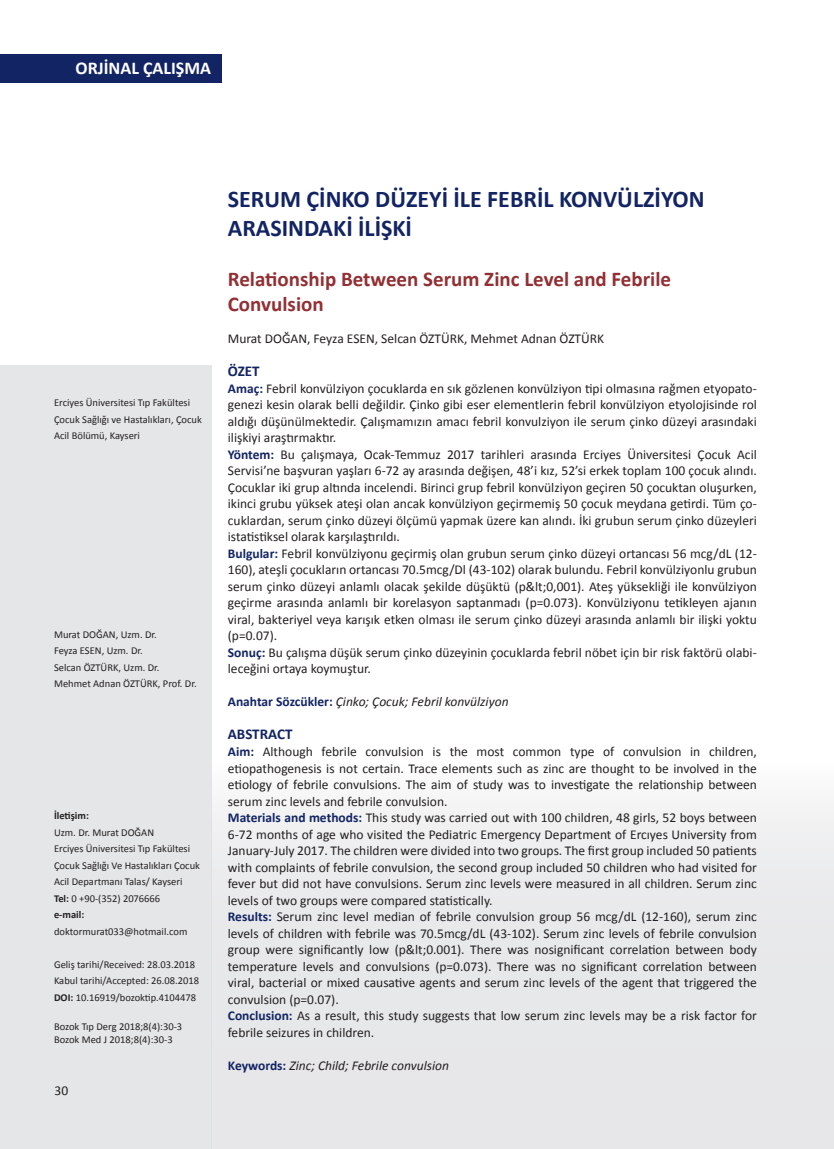
<style>
.page{position:relative;width:834px;height:1149px;background:#fff}
.page>*{position:absolute;margin:0;border:0;box-sizing:border-box;transform-origin:0 0}
.t1{font:700 24px/28.8px "Calibri";color:#122463}
.t2{font:700 21px/25.2px "Calibri";color:#922f33}
.t3{font:700 18px "Calibri";color:#fff}
.t4{font:700 15px "Calibri";color:#122463}
.t5{font:13.5px/16.5px "Calibri";color:#231f20;text-align:justify}
.t6{font:italic 13.5px "Calibri";color:#231f20}
.t7{font:10.5px/16.5px "Calibri";color:#231f20}
.t8{font:700 10.5px "Calibri";color:#231f20}
.s1{font-weight:700}
.s2{font-weight:700;color:#122463}
.s3{font-weight:700;font-style:normal;color:#122463}
</style>
<div class="page">
<div style="left:212px;top:763px;width:621px;height:385px;background:linear-gradient(to bottom,#f3f4f4,#e3e3e5)"></div>
<div style="left:0;top:365px;width:212px;height:783px;background:#e5e6e7"></div>
<div style="left:0;top:54px;width:221px;height:28px;background:#122463"></div>
<p class="t3" style="left:75px;top:57px;width:137px">ORJİNAL ÇALIŞMA</p>
<p class="t7" style="left:54px;top:394px;width:149px">Erciyes Üniversitesi Tıp Fakültesi<br>Çocuk Sağlığı ve Hastalıkları, Çocuk<br>Acil Bölümü, Kayseri</p>
<p class="t7" style="left:54px;top:625px;width:104px">Murat DOĞAN, Uzm. Dr.</p>
<p class="t7" style="left:54px;top:641px;width:90px">Feyza ESEN, Uzm. Dr.</p>
<p class="t7" style="left:54px;top:658px;width:107px">Selcan ÖZTÜRK, Uzm. Dr.</p>
<p class="t7" style="left:54px;top:674px;width:144px">Mehmet Adnan ÖZTÜRK, Prof. Dr.</p>
<p class="t8" style="left:54px;top:809px;width:36px">İletişim:</p>
<p class="t7" style="left:54px;top:823px;width:102px">Uzm. Dr. Murat DOĞAN</p>
<p class="t7" style="left:54px;top:839px;width:147px">Erciyes Üniversitesi Tıp Fakültesi<br>Çocuk Sağlığı Ve Hastalıkları Çocuk<br>Acil Departmanı Talas/ Kayseri</p>
<p class="t7" style="left:54px;top:889px;width:108px"><span class="s1">Tel:</span> 0 +90-(352) 2076666</p>
<p class="t8" style="left:54px;top:908px;width:32px">e-mail:</p>
<p class="t7" style="left:54px;top:922px;width:135px">doktormurat033@hotmail.com</p>
<p class="t7" style="left:54px;top:955px;width:142px">Geliş tarihi/Received: 28.03.2018</p>
<p class="t7" style="left:54px;top:971px;width:147px">Kabul tarihi/Accepted: 26.08.2018</p>
<p class="t7" style="left:54px;top:988px;width:144px"><span class="s1">DOI:</span> 10.16919/bozoktip.4104478</p>
<p class="t7" style="left:54px;top:1017px;width:130px">Bozok Tıp Derg 2018;8(4):30-3</p>
<p class="t7" style="left:54px;top:1030px;width:120px">Bozok Med J 2018;8(4):30-3</p>
<p class="t5" style="left:55px;top:1080px;width:15px">30</p>
<p class="t1" style="left:228px;top:183px;width:478px">SERUM ÇİNKO DÜZEYİ İLE FEBRİL KONVÜLZİYON<br>ARASINDAKİ İLİŞKİ</p>
<p class="t2" style="left:228px;top:265px;width:445px">Relationship Between Serum Zinc Level and Febrile<br>Convulsion</p>
<p class="t5" style="left:228px;top:330px;width:378px">Murat DOĞAN, Feyza ESEN, Selcan ÖZTÜRK, Mehmet Adnan ÖZTÜRK</p>
<p class="t4" style="left:228px;top:362px;width:33px">ÖZET</p>
<p class="t5" style="left:228px;top:379px;width:530px"><span class="s2">Amaç:</span> Febril konvülziyon çocuklarda en sık gözlenen konvülziyon tipi olmasına rağmen etyopato&shy;genezi kesin olarak belli değildir. Çinko gibi eser elementlerin febril konvülziyon etyolojisinde rol aldığı düşünülmektedir. Çalışmamızın amacı febril konvulziyon ile serum çinko düzeyi arasındaki ilişkiyi araştırmaktır.</p>
<p class="t5" style="left:228px;top:445px;width:530px"><span class="s2">Yöntem:</span> Bu çalışmaya, Ocak-Temmuz 2017 tarihleri arasında Erciyes Üniversitesi Çocuk Acil Servisi’ne başvuran yaşları 6-72 ay arasında değişen, 48’i kız, 52’si erkek toplam 100 çocuk alındı.<br>Çocuklar iki grup altında incelendi. Birinci grup febril konvülziyon geçiren 50 çocuktan oluşurken, ikinci grubu yüksek ateşi olan ancak konvülziyon geçirmemiş 50 çocuk meydana getirdi. Tüm ço&shy;cuklardan, serum çinko düzeyi ölçümü yapmak üzere kan alındı. İki grubun serum çinko düzeyleri istatistiksel olarak karşılaştırıldı.</p>
<p class="t5" style="left:228px;top:544px;width:530px"><span class="s2">Bulgular:</span> Febril konvülziyonu geçirmiş olan grubun serum çinko düzeyi ortancası 56 mcg/dL (12- 160), ateşli çocukların ortancası 70.5mcg/Dl (43-102) olarak bulundu. Febril konvülziyonlu grubun serum çinko düzeyi anlamlı olacak şekilde düşüktü (p&amp;lt;0,001). Ateş yüksekliği ile konvülziyon geçirme arasında anlamlı bir korelasyon saptanmadı (p=0.073). Konvülziyonu tetikleyen ajanın viral, bakteriyel veya karışık etken olması ile serum çinko düzeyi arasında anlamlı bir ilişki yoktu (p=0.07).</p>
<p class="t5" style="left:228px;top:643px;width:530px"><span class="s2">Sonuç:</span> Bu çalışma düşük serum çinko düzeyinin çocuklarda febril nöbet için bir risk faktörü olabi&shy;leceğini ortaya koymuştur.</p>
<p class="t6" style="left:228px;top:693px;width:282px"><span class="s3">Anahtar Sözcükler:</span> Çinko; Çocuk; Febril konvülziyon</p>
<p class="t4" style="left:228px;top:725px;width:66px">ABSTRACT</p>
<p class="t5" style="left:228px;top:742px;width:530px"><span class="s2">Aim:</span> Although febrile convulsion is the most common type of convulsion in children, etiopathogenesis is not certain. Trace elements such as zinc are thought to be involved in the etiology of febrile convulsions. The aim of study was to investigate the relationship between serum zinc levels and febrile convulsion.</p>
<p class="t5" style="left:228px;top:808px;width:530px"><span class="s2">Materials and methods:</span> This study was carried out with 100 children, 48 girls, 52 boys between 6-72 months of age who visited the Pediatric Emergency Department of Ercıyes University from January-July 2017. The children were divided into two groups. The first group included 50 patients with complaints of febrile convulsion, the second group included 50 children who had visited for fever but did not have convulsions. Serum zinc levels were measured in all children. Serum zinc levels of two groups were compared statistically.</p>
<p class="t5" style="left:228px;top:907px;width:530px"><span class="s2">Results:</span> Serum zinc level median of febrile convulsion group 56 mcg/dL (12-160), serum zinc levels of children with febrile was 70.5mcg/dL (43-102). Serum zinc levels of febrile convulsion group were significantly low (p&amp;lt;0.001). There was nosignificant correlation between body temperature levels and convulsions (p=0.073). There was no significant correlation between viral, bacterial or mixed causative agents and serum zinc levels of the agent that triggered the convulsion (p=0.07).</p>
<p class="t5" style="left:228px;top:1006px;width:530px"><span class="s2">Conclusion:</span> As a result, this study suggests that low serum zinc levels may be a risk factor for febrile seizures in children.</p>
<p class="t6" style="left:228px;top:1056px;width:223px"><span class="s3">Keywords:</span> Zinc; Child; Febrile convulsion</p>
</div>
